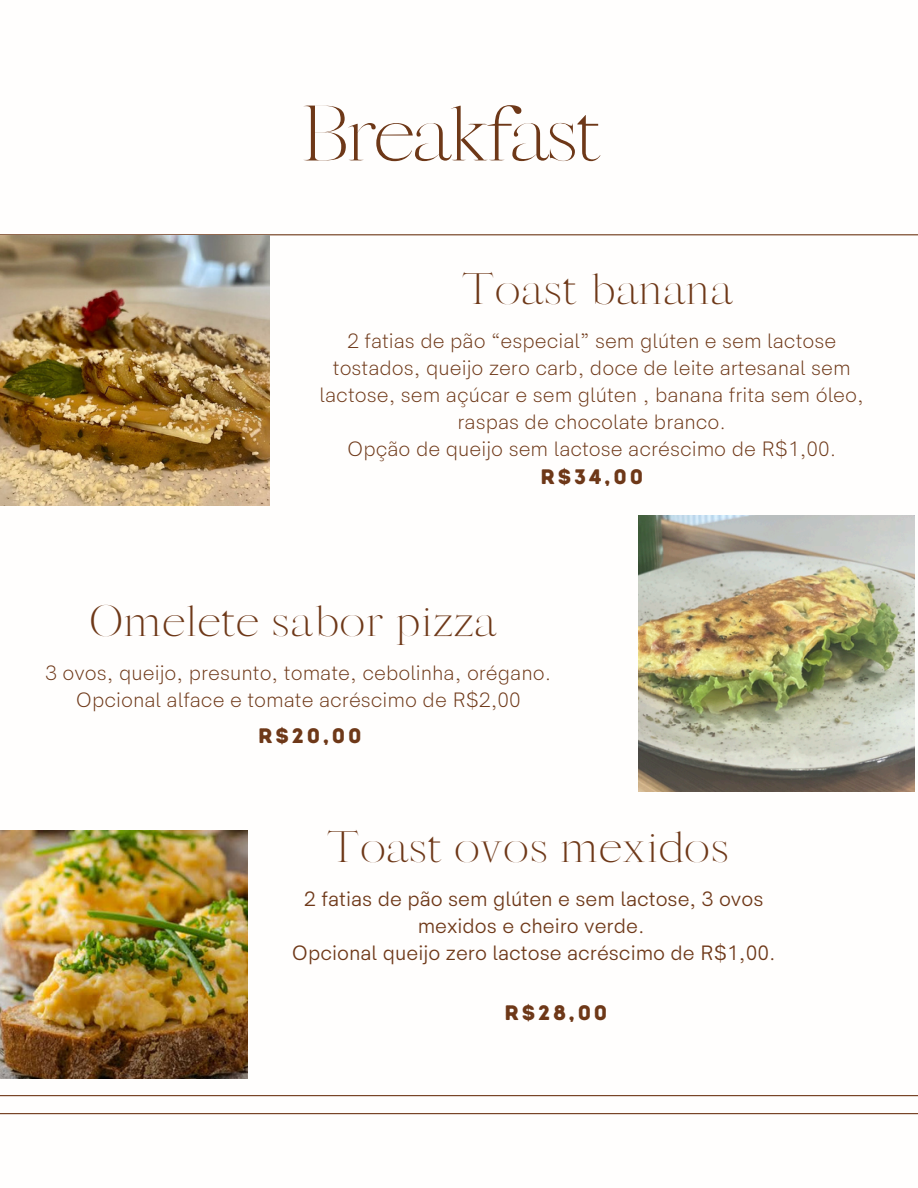
<style>
.page{position:relative;width:918px;height:1188px;background:#fff}
.page>*{position:absolute;margin:0;border:0;box-sizing:border-box;transform-origin:0 0}
.t1{font:300 75px "Sharis";letter-spacing:-.05em;color:#6e3818}
.t2{font:300 42px "Sharis";color:#6e3818}
.t3{font:300 21px/27px "HK Sentiments";color:#6e3818;text-align:center}
.t4{font:21px/27px "HK Sentiments";color:#6e3818;text-align:center}
.t5{font:21px "Intro Rust Base";letter-spacing:.135em;color:#6e3818}
</style>
<div class="page">
<hr style="left:0;top:1095px;width:918px;height:1px;background:#6e3818">
<hr style="left:0;top:234px;width:918px;height:1px;background:#6e3818">
<img style="left:639px;top:515px;width:276px;height:277px">
<img style="left:0;top:831px;width:248px;height:247px">
<img style="left:0;top:236px;width:269px;height:270px">
<hr style="left:0;top:1113px;width:918px;height:1px;background:#6e3818">
<p class="t1" style="left:299px;top:89px;width:303px">Breakfast</p>
<h1 class="t2" style="left:462px;top:264px;width:272px">Toast banana</h1>
<p class="t3" style="left:320px;top:329px;width:546px">2 fatias de pão “especial” sem glúten e sem lactose tostados, queijo zero carb, doce de leite artesanal sem lactose, sem açúcar e sem glúten , banana frita sem óleo, raspas de chocolate branco.</p>
<h2 class="t3" style="left:347px;top:437px;width:491px">Opção de queijo sem lactose acréscimo de R$1,00.</h2>
<h3 class="t5" style="left:541px;top:464px;width:104px">R$34,00</h3>
<p class="t2" style="left:89px;top:596px;width:409px">Omelete sabor pizza</p>
<p class="t3" style="left:45px;top:661px;width:507px">3 ovos, queijo, presunto, tomate, cebolinha, orégano.</p>
<h3 class="t3" style="left:76px;top:688px;width:446px">Opcional alface e tomate acréscimo de R$2,00</h3>
<p class="t5" style="left:258px;top:723px;width:105px">R$20,00</p>
<p class="t2" style="left:327px;top:822px;width:404px">Toast ovos mexidos</p>
<h2 class="t4" style="left:304px;top:886px;width:461px">2 fatias de pão sem glúten e sem lactose, 3 ovos mexidos e cheiro verde.</h2>
<p class="t4" style="left:292px;top:940px;width:485px">Opcional queijo zero lactose acréscimo de R$1,00.</p>
<p class="t5" style="left:505px;top:1000px;width:104px">R$28,00</p>
</div>
